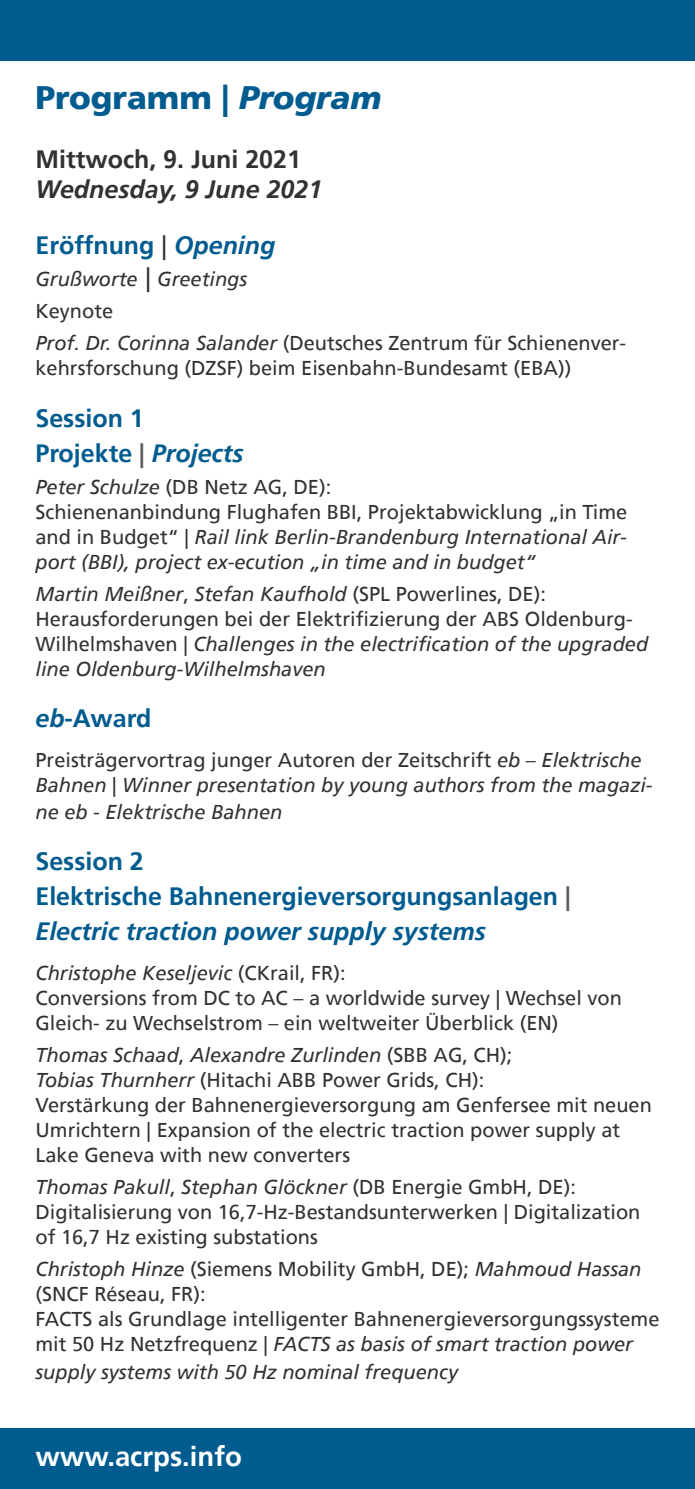
<style>
.page{position:relative;width:695px;height:1489px;background:#fff}
.page>*{position:absolute;margin:0;border:0;box-sizing:border-box;transform-origin:0 0}
.head_italic{font:900 32.5px "Frutiger";color:#005b8f}
.t1{font:700 27.5px "Frutiger";color:#fff}
.Text_head{font:700 25px/35px "Frutiger";color:#005b8f}
.Text_head-2{font:700 25px/30px "Frutiger";color:#333233}
.Text_body_small{font:20px/25px "Frutiger";color:#333233}
.Text_body_small-2{font:italic 20px/25px "Frutiger";color:#333233}
.Text_body_small_ital{font:italic 20px "Frutiger";color:#333233}
.s1{font-style:italic}
.s2{font-weight:400;color:#333233}
.s3{font-size:25px}
.s4{color:#5a5a5d}
.s5{font-style:normal}
</style>
<div class="page">
<div style="left:0;top:1427px;width:694px;height:61px;background:#005b8f"></div>
<div style="left:0;top:0;width:694px;height:61px;background:#005b8f"></div>
<p class="head_italic" style="left:35px;top:78px;width:347px">Programm | <span class="s1">Program</span></p>
<p class="Text_head-2" style="left:35px;top:144px;width:288px">Mittwoch, 9. Juni 2021<br><span class="s1">Wednesday, 9 June 2021</span></p>
<p class="Text_head" style="left:35px;top:228px;width:241px">Eröffnung <span class="s2">|</span> <span class="s1">Opening</span></p>
<p class="Text_body_small_ital" style="left:35px;top:268px;width:213px">Grußworte <span class="s3">|</span> Greetings</p>
<p class="Text_body_small" style="left:35px;top:299px;width:79px">Keynote</p>
<p class="Text_body_small" style="left:35px;top:331px;width:592px"><span class="s1">Prof. Dr. Corinna Salander</span> (Deutsches Zentrum für Schienenver&shy;kehrsforschung (DZSF) beim Eisenbahn-Bundesamt (EBA))</p>
<p class="Text_head" style="left:35px;top:400px;width:209px">Session 1<br>Projekte <span class="s4">|</span> <span class="s1">Projects</span></p>
<p class="Text_body_small-2" style="left:35px;top:474px;width:593px">Peter Schulze <span class="s5">(DB Netz AG, DE):<br>Schienenanbindung Flughafen BBI, Projektabwicklung „in Time and in Budget“ |</span> Rail link Berlin-Brandenburg International Air&shy;port (BBI), project ex-ecution „in time and in budget“</p>
<p class="Text_body_small-2" style="left:35px;top:581px;width:614px">Martin Meißner<span class="s5">,</span> Stefan Kaufhold <span class="s5">(SPL Powerlines, DE):<br>Herausforderungen bei der Elektrifizierung der ABS Oldenburg-Wilhelmshaven |</span> Challenges in the electrification of the upgraded line Oldenburg-Wilhelmshaven</p>
<p class="Text_head" style="left:35px;top:701px;width:117px"><span class="s1">eb</span>-Award</p>
<p class="Text_body_small-2" style="left:35px;top:747px;width:618px"><span class="s5">Preisträgervortrag junger Autoren der Zeitschrift</span> eb <span class="s5">–</span> Elektrische<br>Bahnen <span class="s5">|</span> Winner presentation by young authors from the magazi-</p>
<p class="Text_body_small-2" style="left:35px;top:799px;width:248px">ne eb - Elektrische Bahnen</p>
<p class="Text_head" style="left:35px;top:844px;width:536px">Session 2<br>Elektrische Bahnenergieversorgungsanlagen <span class="s4">|<br></span><span class="s1">Electric traction power supply systems</span></p>
<p class="Text_body_small" style="left:35px;top:960px;width:588px"><span class="s1">Christophe Keseljevic</span> (CKrail, FR):<br>Conversions from DC to AC – a worldwide survey | Wechsel von<br>Gleich- zu Wechselstrom – ein weltweiter Überblick (EN)</p>
<p class="Text_body_small" style="left:35px;top:1042px;width:618px"><span class="s1">Thomas Schaad</span>, <span class="s1">Alexandre Zurlinden</span> (SBB AG, CH);<br><span class="s1">Tobias Thurnherr</span> (Hitachi ABB Power Grids, CH):<br>Verstärkung der Bahnenergieversorgung am Genfersee mit neuen Umrichtern | Expansion of the electric traction power supply at Lake Geneva with new converters</p>
<p class="Text_body_small" style="left:35px;top:1174px;width:606px"><span class="s1">Thomas Pakull</span>, <span class="s1">Stephan Glöckner</span> (DB Energie GmbH, DE):<br>Digitalisierung von 16,7-Hz-Bestandsunterwerken | Digitalization of 16,7 Hz existing substations</p>
<p class="Text_body_small" style="left:35px;top:1256px;width:625px"><span class="s1">Christoph Hinze</span> (Siemens Mobility GmbH, DE); <span class="s1">Mahmoud Hassan </span>(SNCF Réseau, FR):<br>FACTS als Grundlage intelligenter Bahnenergieversorgungssysteme mit 50 Hz Netzfrequenz | <span class="s1">FACTS as basis of smart traction power</span></p>
<p class="Text_body_small-2" style="left:35px;top:1359px;width:424px">supply systems with 50 Hz nominal frequency</p>
<h2 class="t1" style="left:35px;top:1440px;width:208px">www.acrps.info</h2>
</div>
